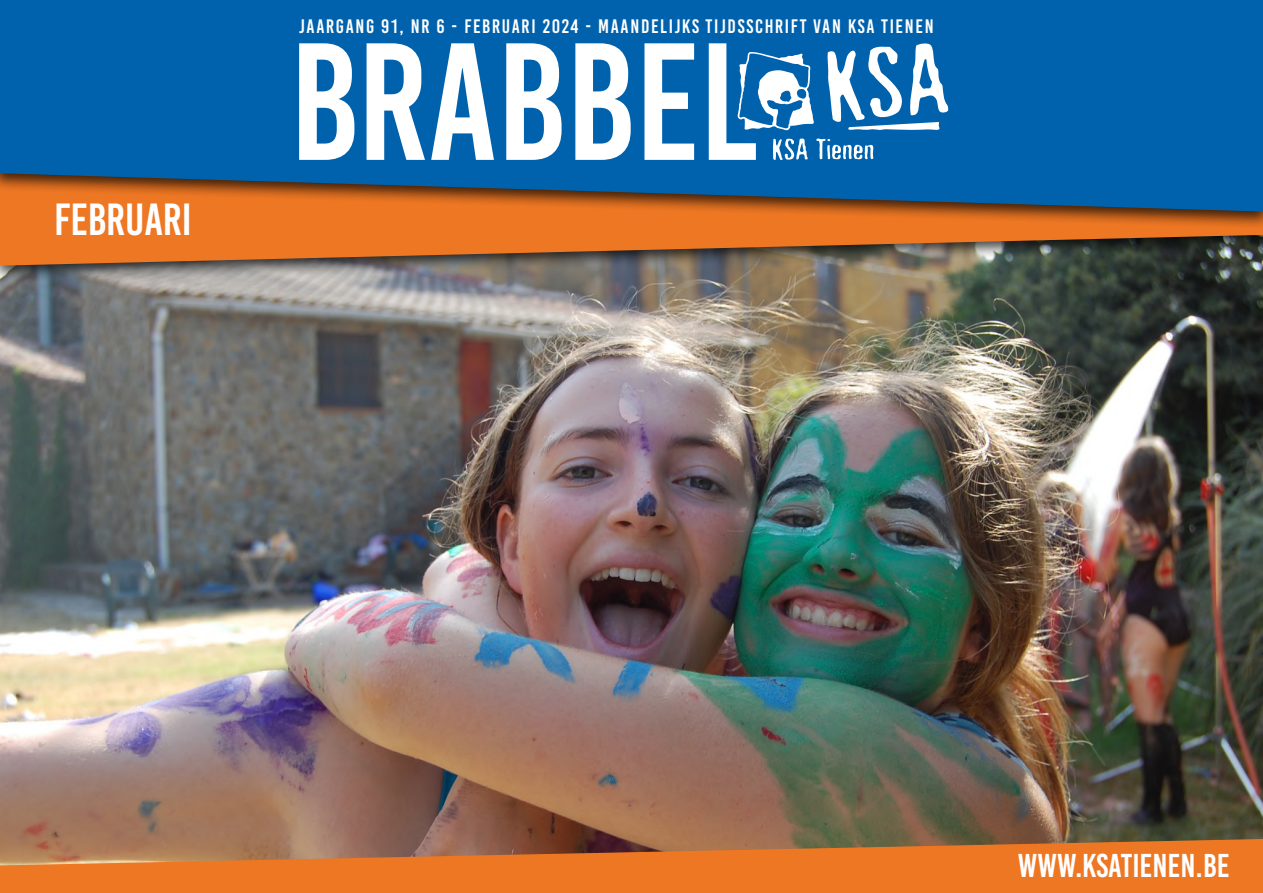
<style>
.page{position:relative;width:1263px;height:893px;background:#fff}
.page>*{position:absolute;margin:0;border:0;box-sizing:border-box;transform-origin:0 0}
.t1{font:45px "Bebas Kai";color:#fff}
.t2{font:33px "Bebas Kai";color:#fff}
.t3{font:19.5px "Bebas Kai";letter-spacing:.085em;color:#fff}
</style>
<div class="page">
<img style="left:0;top:283px;width:1263px;height:556px">
<svg style="left:0;top:839px;width:1263px;height:54px;background:#d8742e"></svg>
<div style="left:0;top:152px;width:1263px;height:131px;background:#000;opacity:.75"></div>
<svg style="left:0;top:229px;width:1263px;height:37px;background:#a63"></svg>
<div style="left:0;top:0;width:1263px;height:229px;background:#000;opacity:.75"></div>
<svg style="left:0;top:0;width:1263px;height:212px;background:#16619a"></svg>
<svg style="left:299px;top:43px;width:457px;height:117px"></svg>
<svg style="left:737px;top:52px;width:77px;height:79px"></svg>
<svg style="left:827px;top:42px;width:121px;height:88px"></svg>
<svg style="left:773px;top:139px;width:35px;height:21px"></svg>
<svg style="left:816px;top:139px;width:57px;height:20px"></svg>
<h1 class="t1" style="left:54px;top:195px;width:139px">FEBRUARI</h1>
<p class="t3" style="left:299px;top:15px;width:636px">JAARGANG 91, NR 6 - FEBRUARI 2024 - MAANDELIJKS TIJDSSCHRIFT VAN KSA TIENEN</p>
<h2 class="t2" style="left:1018px;top:847px;width:213px">WWW.KSATIENEN.BE</h2>
</div>
